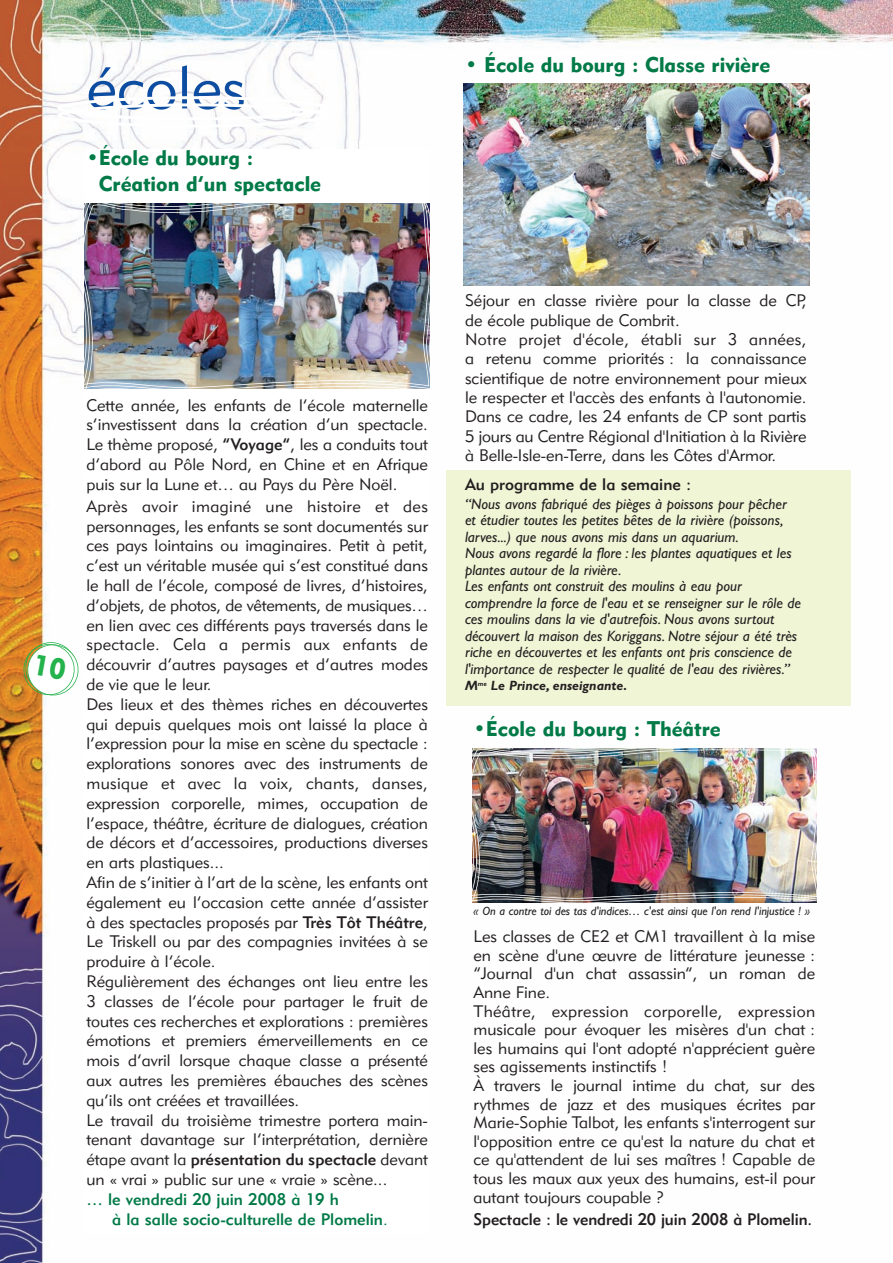
<style>
.page{position:relative;width:893px;height:1263px;background:#fff}
.page>*{position:absolute;margin:0;border:0;box-sizing:border-box;transform-origin:0 0}
.t1{font:60px "Geometric 415 BT Lite A";color:#0d4da1}
.t2{font:21px/25.2px "Geometric 415 BT Black A";color:#017a47}
.t3{font:16.5px/19.8px "Geometric 415 BT Lite A";color:#231f20}
.t4{font:16.5px "Geometric 415 BT Medium A";color:#231f20}
.t5{font:16.5px/19.8px "Geometric 415 BT Medium A";color:#017a47}
.t6{font:italic 15px/16.5px "Gill Sans";color:#231f20}
.t7{font:italic 700 13.5px "Gill Sans";color:#231f20}
.t8{font:italic 12px "Gill Sans";color:#231f20}
.s1{font-family:"Geometric 415 BT Medium A"}
.s2{font-family:"Geometric 415 BT Lite A"}
</style>
<div class="page">
<img style="left:0;top:0;width:892px;height:1263px">
<div style="left:446px;top:470px;width:404px;height:235px;background:#f0f5d5"></div>
<svg style="left:57px;top:96px;width:272px;height:32px"></svg>
<div style="left:85px;top:149px;width:344px;height:1084px;background:#fff"></div>
<svg style="left:80px;top:199px;width:357px;height:197px"></svg>
<svg style="left:74px;top:193px;width:357px;height:197px"></svg>
<img style="left:77px;top:196px;width:357px;height:197px">
<img style="left:463px;top:84px;width:346px;height:202px">
<svg style="left:467px;top:747px;width:358px;height:158px"></svg>
<svg style="left:461px;top:742px;width:358px;height:158px"></svg>
<img style="left:464px;top:745px;width:358px;height:158px">
<svg style="left:21px;top:640px;width:59px;height:58px"></svg>
<h1 class="t1" style="left:86px;top:65px;width:161px">écoles</h1>
<p class="t2" style="left:99px;top:147px;width:224px;text-indent:-12px">•École du bourg :<br>Création d’un spectacle</p>
<p class="t2" style="left:465px;top:54px;width:307px">• École du bourg : Classe rivière</p>
<p class="t3" style="left:86px;top:396px;width:343px;text-align:justify">Cette année, les enfants de l’école maternelle s’investissent dans la création d’un spectacle.<br>Le thème proposé, <span class="s1">“Voyage”</span>, les a conduits tout d’abord au Pôle Nord, en Chine et en Afrique puis sur la Lune et… au Pays du Père Noël.</p>
<p class="t3" style="left:86px;top:498px;width:343px">Après avoir imaginé une histoire et des personnages, les enfants se sont documentés sur ces pays lointains ou imaginaires. Petit à petit, c’est un véritable musée qui s’est constitué dans le hall de l’école, composé de livres, d’histoires, d’objets, de photos, de vêtements, de musiques… en lien avec ces différents pays traversés dans le spectacle. Cela a permis aux enfants de découvrir d’autres paysages et d’autres modes de vie que le leur.<br>Des lieux et des thèmes riches en découvertes qui depuis quelques mois ont laissé la place à l’expression pour la mise en scène du spectacle : explorations sonores avec des instruments de musique et avec la voix, chants, danses, expression corporelle, mimes, occupation de l’espace, théâtre, écriture de dialogues, création de décors et d’accessoires, productions diverses en arts plastiques...<br>Afin de s’initier à l’art de la scène, les enfants ont également eu l’occasion cette année d’assister à des spectacles proposés par <span class="s1">Très Tôt Théâtre</span>, Le Triskell ou par des compagnies invitées à se produire à l’école.<br>Régulièrement des échanges ont lieu entre les 3 classes de l’école pour partager le fruit de toutes ces recherches et explorations : premières émotions et premiers émerveillements en ce mois d’avril lorsque chaque classe a présenté aux autres les premières ébauches des scènes qu’ils ont créées et travaillées.<br>Le travail du troisième trimestre portera main&shy;tenant davantage sur l’interprétation, dernière</p>
<p class="t4" style="left:86px;top:1153px;width:343px"><span class="s2">étape avant la</span> présentation du spectacle <span class="s2">devant</span></p>
<p class="t3" style="left:86px;top:1171px;width:302px">un « vrai » public sur une « vraie » scène...</p>
<p class="t5" style="left:112px;top:1191px;width:277px;text-indent:-26px">… le vendredi 20 juin 2008 à 19 h<br>à la salle socio-culturelle de Plomelin<span class="s2">.</span></p>
<p class="t3" style="left:465px;top:292px;width:343px;line-height:19.4px">Séjour en classe rivière pour la classe de CP, de école publique de Combrit.<br>Notre projet d'école, établi sur 3 années, a retenu comme priorités : la connaissance scientifique de notre environnement pour mieux le respecter et l'accès des enfants à l'autonomie.<br>Dans ce cadre, les 24 enfants de CP sont partis 5 jours au Centre Régional d'Initiation à la Rivière à Belle-Isle-en-Terre, dans les Côtes d'Armor.</p>
<p class="t4" style="left:465px;top:478px;width:228px">Au programme de la semaine :</p>
<p class="t6" style="left:465px;top:497px;width:338px">“Nous avons fabriqué des pièges à poissons pour pêcher et étudier toutes les petites bêtes de la rivière (poissons, larves...) que nous avons mis dans un aquarium.<br>Nous avons regardé la flore : les plantes aquatiques et les plantes autour de la rivière.<br>Les enfants ont construit des moulins à eau pour comprendre la force de l'eau et se renseigner sur le rôle de ces moulins dans la vie d'autrefois. Nous avons surtout découvert la maison des Koriggans. Notre séjour a été très riche en découvertes et les enfants ont pris conscience de l'importance de respecter le qualité de l'eau des rivières.”</p>
<p class="t7" style="left:465px;top:681px;width:164px">M<sup>me</sup> Le Prince, enseignante.</p>
<p class="t2" style="left:473px;top:718px;width:249px">•École du bourg : Théâtre</p>
<p class="t8" style="left:473px;top:907px;width:338px">« On a contre toi des tas d'indices… c'est ainsi que l'on rend l'injustice ! »</p>
<p class="t3" style="left:473px;top:929px;width:343px;line-height:18.6px">Les classes de CE2 et CM1 travaillent à la mise en scène d'une œuvre de littérature jeunesse : “Journal d'un chat assassin”, un roman de Anne Fine.<br>Théâtre, expression corporelle, expression musicale pour évoquer les misères d'un chat : les humains qui l'ont adopté n'apprécient guère ses agissements instinctifs !<br>À travers le journal intime du chat, sur des rythmes de jazz et des musiques écrites par Marie-Sophie Talbot, les enfants s'interrogent sur l'opposition entre ce qu'est la nature du chat et ce qu'attendent de lui ses maîtres ! Capable de tous les maux aux yeux des humains, est-il pour autant toujours coupable ?</p>
<p class="t4" style="left:473px;top:1213px;width:340px">Spectacle : le vendredi 20 juin 2008 à Plomelin.</p>
</div>
